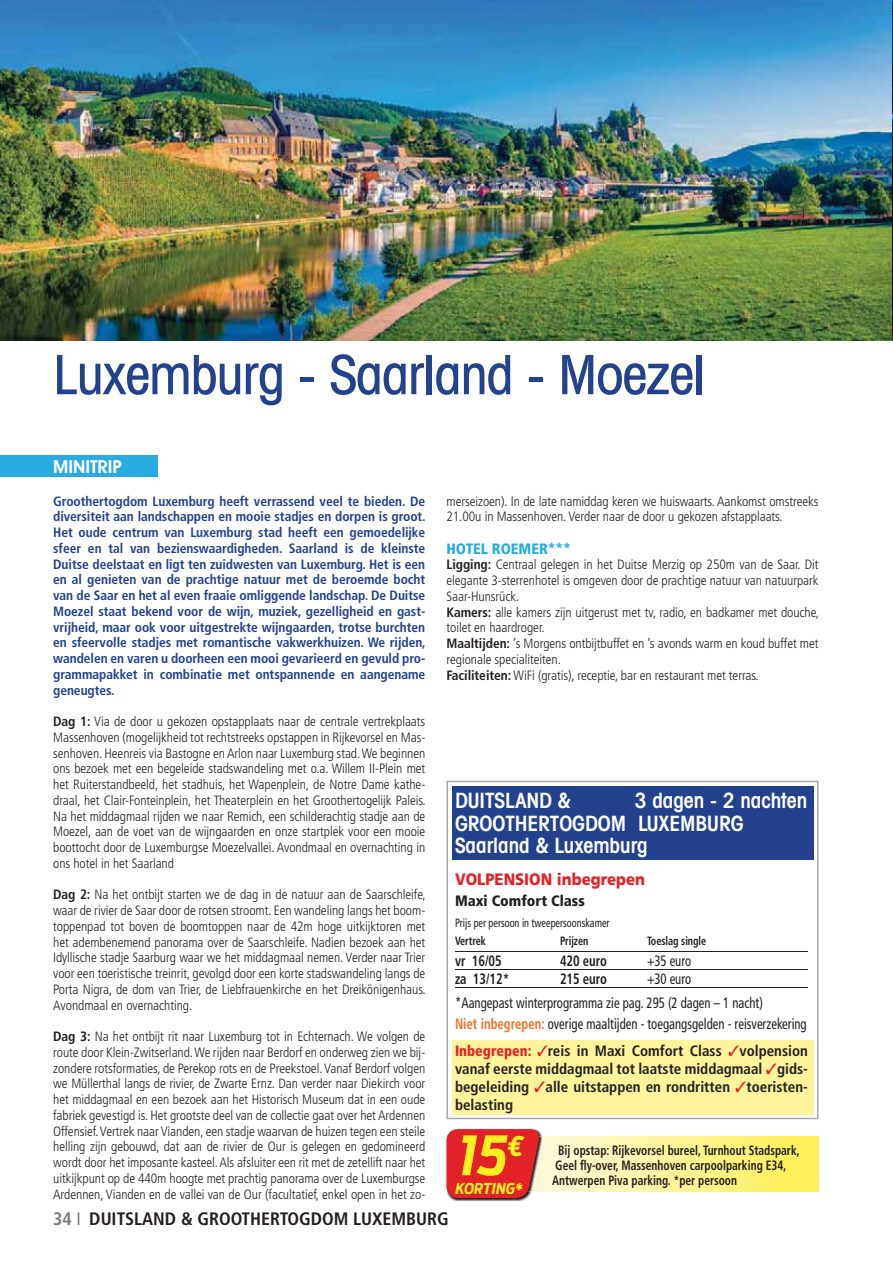
<style>
.page{position:relative;width:893px;height:1263px;background:#fff}
.page>*{position:absolute;margin:0;border:0;box-sizing:border-box;transform-origin:0 0}
.t1{font:500 condensed 54px "Avant Garde IT Cby BT";letter-spacing:-.015em;color:#23418d}
.t2{font:italic 700 condensed 54px "Ford Antenna";color:#fcee21}
.t3{font:italic 700 condensed 27px "Ford Antenna";color:#fcee21}
.t4{font:600 condensed 21px/22.5px "Avant Garde IT Cby BT";color:#fff}
.t5{font:700 condensed 18px "Frutiger LT Std";color:#231f20}
.t6{font:600 18px "Avant Garde IT Cby BT";color:#fff}
.t7{font:900 16.5px "Frutiger LT Std";color:#e22227;scale:.9 1}
.t8{font:condensed 15px/24px "Frutiger LT Std";color:#231f20;scale:.85 1}
.t9{font:700 condensed 15px/18px "Frutiger LT Std";color:#231f20;text-align:justify}
.t10{font:700 condensed 15px "Frutiger LT Std";color:#231f20;scale:.85 1}
.t11{font:900 condensed 15px "Frutiger LT Std";color:#231f20}
.t12{font:900 condensed 15px "Frutiger LT Std";letter-spacing:-.005em;color:#29abe2}
.t13{font:italic 700 condensed 15px "Ford Antenna";color:#fcee21}
.t14{font:300 condensed 13.5px/15.8px "Frutiger LT Std";letter-spacing:-.005em;color:#231f20;text-align:justify}
.t15{font:700 condensed 13.5px/15.8px "Frutiger LT Std";letter-spacing:-.005em;color:#23418d;text-align:justify}
.t16{font:700 condensed 13.5px/15px "Frutiger LT Std";color:#231f20;scale:.85 1}
.t17{font:condensed 12px "Frutiger LT Std";color:#231f20;scale:.85 1}
.t18{font:700 condensed 12px "Frutiger LT Std";letter-spacing:-.005em;color:#231f20;scale:.85 1}
.s1{font-weight:700}
.s2{font-weight:700;color:#f36f23}
.s3{font-weight:900;color:#e22227}
.s4{color:#77787b}
.s5{font-weight:400;color:#77787b}
</style>
<div class="page">
<img style="left:0;top:0;width:892px;height:340px">
<svg style="left:446px;top:781px;width:373px;height:338px"></svg>
<div style="left:452px;top:1040px;width:361px;height:75px;background:#fdf49b"></div>
<div style="left:452px;top:786px;width:361px;height:74px;background:#23418d"></div>
<hr style="left:455px;top:952px;width:353px;height:1px;background:#231f20">
<hr style="left:455px;top:970px;width:353px;height:1px;background:#231f20">
<hr style="left:455px;top:988px;width:353px;height:1px;background:#231f20">
<div style="left:543px;top:1136px;width:276px;height:56px;background:linear-gradient(to right,#fefada,#fcee50)"></div>
<img style="left:450px;top:1133px;width:92px;height:68px">
<img style="left:541px;top:1136px;width:2px;height:56px">
<svg style="left:446px;top:1129px;width:95px;height:69px;background:#de3034"></svg>
<div style="left:0;top:455px;width:157px;height:21px;background:#29abe2"></div>
<img style="left:892px;top:0;width:1px;height:340px">
<h1 class="t1" style="left:53px;top:348px;width:653px">Luxemburg - Saarland - Moezel</h1>
<h3 class="t6" style="left:53px;top:459px;width:70px">MINITRIP</h3>
<p class="t15" style="left:53px;top:494px;width:374px">Groothertogdom Luxemburg heeft verrassend veel te bieden. De diversiteit aan landschappen en mooie stadjes en dorpen is groot.<br>Het oude centrum van Luxemburg stad heeft een gemoedelijke sfeer en tal van bezienswaardigheden. Saarland is de kleinste Duitse deelstaat en ligt ten zuidwesten van Luxemburg. Het is een en al genieten van de prachtige natuur met de beroemde bocht van de Saar en het al even fraaie omliggende landschap. De Duitse Moezel staat bekend voor de wijn, muziek, gezelligheid en gast&shy;vrijheid, maar ook voor uitgestrekte wijngaarden, trotse burchten en sfeervolle stadjes met romantische vakwerkhuizen. We rijden, wandelen en varen u doorheen een mooi gevarieerd en gevuld pro&shy;grammapakket in combinatie met ontspannende en aangename geneugtes.</p>
<p class="t14" style="left:53px;top:714px;width:374px"><span class="s1">Dag 1:</span> Via de door u gekozen opstapplaats naar de centrale vertrekplaats Massenhoven (mogelijkheid tot rechtstreeks opstappen in Rijkevorsel en Mas&shy;senhoven. Heenreis via Bastogne en Arlon naar Luxemburg stad. We beginnen ons bezoek met een begeleide stadswandeling met o.a. Willem II-Plein met het Ruiterstandbeeld, het stadhuis, het Wapenplein, de Notre Dame kathe&shy;draal, het Clair-Fonteinplein, het Theaterplein en het Groothertogelijk Paleis.<br>Na het middagmaal rijden we naar Remich, een schilderachtig stadje aan de Moezel, aan de voet van de wijngaarden en onze startplek voor een mooie boottocht door de Luxemburgse Moezelvallei. Avondmaal en overnachting in ons hotel in het Saarland</p>
<p class="t14" style="left:53px;top:887px;width:374px"><span class="s1">Dag 2:</span> Na het ontbijt starten we de dag in de natuur aan de Saarschleife, waar de rivier de Saar door de rotsen stroomt. Een wandeling langs het boom&shy;toppenpad tot boven de boomtoppen naar de 42m hoge uitkijktoren met het adembenemend panorama over de Saarschleife. Nadien bezoek aan het Idyllische stadje Saarburg waar we het middagmaal nemen. Verder naar Trier voor een toeristische treinrit, gevolgd door een korte stadswandeling langs de Porta Nigra, de dom van Trier, de Liebfrauenkirche en het Dreikönigenhaus.<br>Avondmaal en overnachting.</p>
<p class="t14" style="left:53px;top:1029px;width:374px"><span class="s1">Dag 3:</span> Na het ontbijt rit naar Luxemburg tot in Echternach. We volgen de route door Klein-Zwitserland. We rijden naar Berdorf en onderweg zien we bij&shy;zondere rotsformaties, de Perekop rots en de Preekstoel. Vanaf Berdorf volgen we Müllerthal langs de rivier, de Zwarte Ernz. Dan verder naar Diekirch voor het middagmaal en een bezoek aan het Historisch Museum dat in een oude fabriek gevestigd is. Het grootste deel van de collectie gaat over het Ardennen Offensief. Vertrek naar Vianden, een stadje waarvan de huizen tegen een steile helling zijn gebouwd, dat aan de rivier de Our is gelegen en gedomineerd wordt door het imposante kasteel. Als afsluiter een rit met de zetellift naar het uitkijkpunt op de 440m hoogte met prachtig panorama over de Luxemburgse Ardennen, Vianden en de vallei van de Our (facultatief, enkel open in het zo-</p>
<p class="t14" style="left:446px;top:494px;width:374px">merseizoen). In de late namiddag keren we huiswaarts. Aankomst omstreeks<br>21.00u in Massenhoven. Verder naar de door u gekozen afstapplaats.</p>
<p class="t12" style="left:446px;top:541px;width:126px">HOTEL ROEMER***</p>
<p class="t14" style="left:446px;top:557px;width:374px;text-align:left"><span class="s1">Ligging:</span> Centraal gelegen in het Duitse Merzig op 250m van de Saar. Dit elegante 3-sterrenhotel is omgeven door de prachtige natuur van natuurpark Saar-Hunsrück.<br><span class="s1">Kamers:</span> alle kamers zijn uitgerust met tv, radio, en badkamer met douche, toilet en haardroger.<br><span class="s1">Maaltijden:</span> ’s Morgens ontbijtbuffet en ’s avonds warm en koud buffet met regionale specialiteiten.<br><span class="s1">Faciliteiten:</span> WiFi (gratis), receptie, bar en restaurant met terras.</p>
<h3 class="t4" style="left:455px;top:791px;width:354px;text-indent:180px">3 dagen - 2 nachten<br>GROOTHERTOGDOM LUXEMBURG<br>Saarland &amp; Luxemburg</h3>
<p class="t7" style="left:455px;top:871px;width:213px">VOLPENSION inbegrepen</p>
<p class="t11" style="left:455px;top:893px;width:131px">Maxi Comfort Class</p>
<p class="t17" style="left:455px;top:917px;width:183px">Prijs per persoon in tweepersoonskamer</p>
<p class="t18" style="left:455px;top:935px;width:38px">Vertrek</p>
<p class="t18" style="left:560px;top:935px;width:35px">Prijzen</p>
<p class="t18" style="left:647px;top:935px;width:71px">Toeslag single</p>
<p class="t10" style="left:455px;top:953px;width:57px">vr 16/05</p>
<p class="t10" style="left:560px;top:953px;width:57px">420 euro</p>
<p class="t8" style="left:647px;top:950px;width:54px">+35 euro</p>
<p class="t10" style="left:455px;top:971px;width:65px">za 13/12*</p>
<p class="t10" style="left:560px;top:971px;width:57px">215 euro</p>
<h3 class="t4" style="left:455px;top:791px;width:117px">DUITSLAND &amp;</h3>
<p class="t8" style="left:455px;top:968px;width:364px;text-indent:192px">+30 euro<br>*Aangepast winterprogramma zie pag. 295 (2 dagen – 1 nacht)</p>
<p class="t8" style="left:455px;top:1011px;width:417px;line-height:27px"><span class="s2">Niet inbegrepen:</span> overige maaltijden - toegangsgelden - reisverzekering<br><span class="s3">Inbegrepen:</span> <span class="s1">reis in Maxi Comfort Class volpension</span></p>
<p class="t9" style="left:455px;top:1061px;width:354px">vanaf eerste middagmaal tot laatste middagmaal gids&shy;begeleiding alle uitstappen en rondritten toeristen&shy;belasting</p>
<p class="t16" style="left:555px;top:1143px;width:289px">Bij opstap: Rijkevorsel bureel, Turnhout Stadspark,<br>Geel fly-over, Massenhoven carpoolparking E34,</p>
<h1 class="t2" style="left:459px;top:1125px;width:51px">15</h1>
<h2 class="t3" style="left:508px;top:1131px;width:18px">€</h2>
<p class="t13" style="left:456px;top:1180px;width:69px">KORTING*</p>
<p class="t16" style="left:552px;top:1173px;width:219px">Antwerpen Piva parking. *per persoon</p>
<h3 class="t5" style="left:53px;top:1210px;width:397px"><span class="s4">34</span> <span class="s5">I</span> DUITSLAND &amp; GROOTHERTOGDOM LUXEMBURG</h3>
</div>
